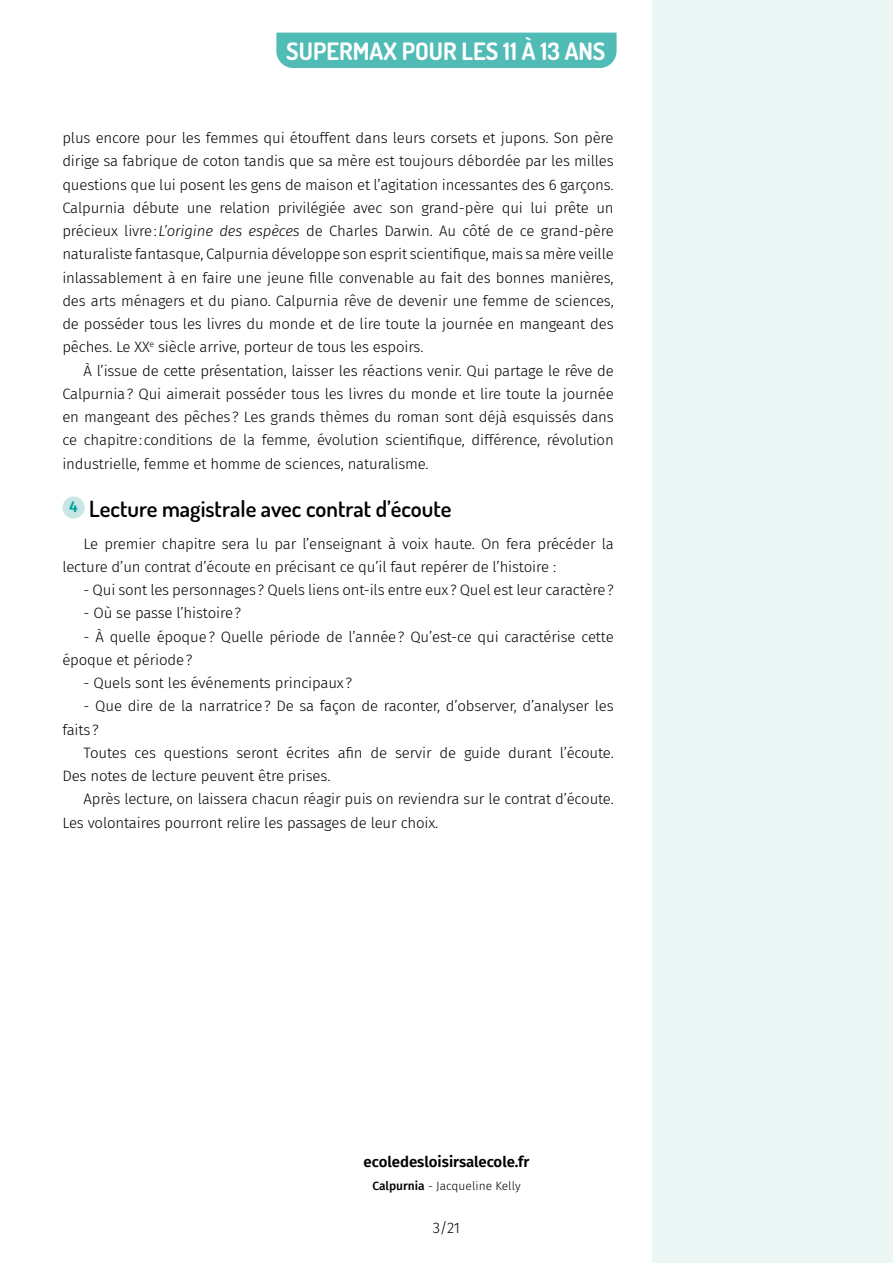
<style>
.page{position:relative;width:893px;height:1263px;background:#fff}
.page>*{position:absolute;margin:0;border:0;box-sizing:border-box;transform-origin:0 0}
.t1{font:700 24px "Dosis";color:#fff}
.t2{font:600 22.5px "Dosis";color:#000}
.t3{font:300 15px/23.2px "Fira Sans";letter-spacing:-.01em;color:#000}
.t4{font:600 15px "Fira Sans";color:#000}
.t5{font:300 12px "Fira Sans";color:#000}
.s1{font-style:italic}
.s2{font-weight:500}
</style>
<div class="page">
<div style="left:652px;top:0;width:241px;height:1263px;background:#ebf6f5"></div>
<hr style="left:0;top:0;width:1px;height:1263px;background:#ebf6f5">
<div style="left:276px;top:33px;width:341px;height:35px;background:#51bbb6"></div>
<div style="left:63px;top:496px;width:22px;height:22px;background:#c8e6e3;border-radius:50%"></div>
<h1 class="t1" style="left:286px;top:35px;width:321px">SUPERMAX POUR LES 11 À 13 ANS</h1>
<p class="t3" style="left:62px;top:126px;width:553px;text-align:justify">plus encore pour les femmes qui étouffent dans leurs corsets et jupons. Son père dirige sa fabrique de coton tandis que sa mère est toujours débordée par les milles questions que lui posent les gens de maison et l’agitation incessantes des 6 garçons.<br>Calpurnia débute une relation privilégiée avec son grand-père qui lui prête un précieux livre:<span class="s1">L’origine des espèces</span> de Charles Darwin. Au côté de ce grand-père naturaliste fantasque, Calpurnia développe son esprit scientifique, mais sa mère veille inlassablement à en faire une jeune fille convenable au fait des bonnes manières, des arts ménagers et du piano. Calpurnia rêve de devenir une femme de sciences, de posséder tous les livres du monde et de lire toute la journée en mangeant des pêches. Le XX<sup>e</sup> siècle arrive, porteur de tous les espoirs.</p>
<p class="t3" style="left:62px;top:359px;width:553px;text-align:justify;text-indent:21px">À l’issue de cette présentation, laisser les réactions venir. Qui partage le rêve de Calpurnia? Qui aimerait posséder tous les livres du monde et lire toute la journée en mangeant des pêches? Les grands thèmes du roman sont déjà esquissés dans ce chapitre:conditions de la femme, évolution scientifique, différence, révolution industrielle, femme et homme de sciences, naturalisme.</p>
<h2 class="t2" style="left:69px;top:494px;width:384px"><sup>4</sup> Lecture magistrale avec contrat d’écoute</h2>
<p class="t3" style="left:62px;top:532px;width:553px;text-indent:21px">Le premier chapitre sera lu par l’enseignant à voix haute. On fera précéder la lecture d’un contrat d’écoute en précisant ce qu’il faut repérer de l’histoire :</p>
<p class="t3" style="left:84px;top:578px;width:532px">- Qui sont les personnages? Quels liens ont-ils entre eux? Quel est leur caractère?</p>
<p class="t3" style="left:84px;top:601px;width:159px">- Où se passe l’histoire?</p>
<p class="t3" style="left:62px;top:625px;width:553px;text-indent:21px">- À quelle époque? Quelle période de l’année? Qu’est-ce qui caractérise cette époque et période?</p>
<p class="t3" style="left:84px;top:671px;width:270px">- Quels sont les événements principaux?</p>
<p class="t3" style="left:62px;top:694px;width:553px;text-indent:21px">- Que dire de la narratrice? De sa façon de raconter, d’observer, d’analyser les faits?</p>
<p class="t3" style="left:62px;top:741px;width:553px;text-indent:21px">Toutes ces questions seront écrites afin de servir de guide durant l’écoute.<br>Des notes de lecture peuvent être prises.</p>
<p class="t3" style="left:62px;top:787px;width:553px;text-indent:21px">Après lecture, on laissera chacun réagir puis on reviendra sur le contrat d’écoute.<br>Les volontaires pourront relire les passages de leur choix.</p>
<p class="t4" style="left:364px;top:1149px;width:167px">ecoledesloisirsalecole.fr</p>
<p class="t5" style="left:372px;top:1177px;width:150px"><span class="s2">Calpurnia</span> - Jacqueline Kelly</p>
<p class="t3" style="left:433px;top:1216px;width:29px">3/21</p>
</div>
